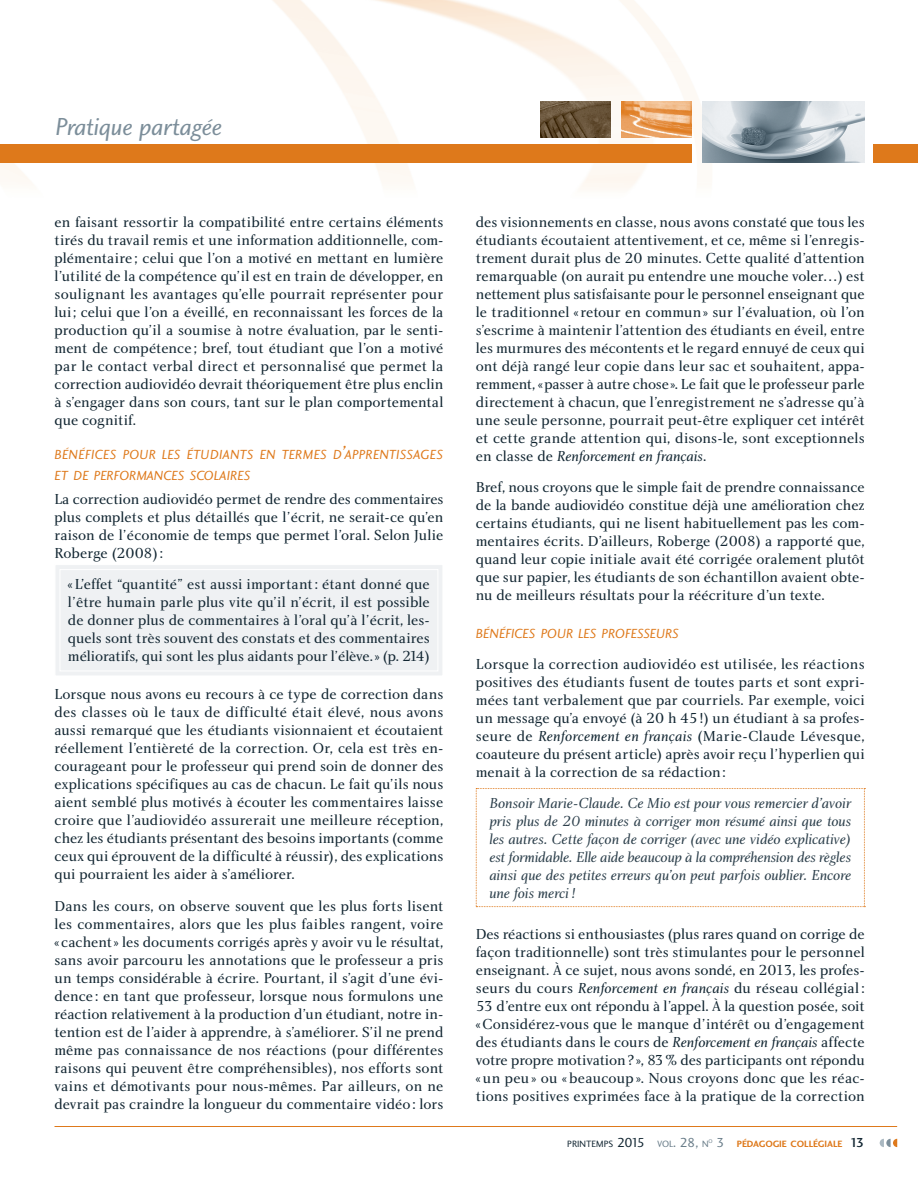
<style>
.page{position:relative;width:918px;height:1188px;background:#fff}
.page>*{position:absolute;margin:0;border:0;box-sizing:border-box;transform-origin:0 0}
.t1{font:25.5px "Charlotte Sans Book Italic Plain";letter-spacing:-.015em;color:#7c8e9a}
.t2{font:15px/18px "Charlotte Book Plain";color:#122632;text-align:justify}
.t3{font:15px/18px "Charlotte Book Italic Plain";color:#2d404c;text-align:justify}
.t4{font:15px "Charlotte Book Italic Plain";color:#122632}
.t5{font:13.65px/21px "Charlotte Sans Book Italic Plain";letter-spacing:-.005em;color:#de791b}
.t6{font:9.45px "Charlotte Sans Bold Plain";color:#de791b}
.t7{font:9.45px "Charlotte Sans Book Plain";color:#122632}
.t8{font:5.55px "Charlotte Sans Book Plain";color:#687c88}
.s1{font-family:"Charlotte Book Plain"}
.s2{font-size:19.5px}
.s3{font-family:"Charlotte Book Italic Plain"}
.s4{font-size:13.5px}
.s5{color:#687c88}
.s6{font-size:13.5px;color:#687c88}
.s7{font-family:"Charlotte Sans Book Plain";font-size:13.5px;color:#687c88}
.s8{font-family:"Charlotte Sans Medium Plain";font-size:13.5px;color:#122632}
</style>
<div class="page">
<svg style="left:476px;top:788px;width:389px;height:119px"></svg>
<div style="left:56px;top:565px;width:386px;height:110px;background:#eff1f3"></div>
<div style="left:59px;top:569px;width:379px;height:102px;border:1px solid #fff"></div>
<img style="left:0;top:0;width:918px;height:189px">
<img style="left:702px;top:101px;width:162px;height:61px">
<img style="left:621px;top:101px;width:70px;height:36px">
<img style="left:540px;top:101px;width:70px;height:36px">
<svg style="left:879px;top:1138px;width:18px;height:9px"></svg>
<hr style="left:54px;top:1126px;width:843px;height:1px;background:#de791b">
<div style="left:873px;top:144px;width:45px;height:18px;background:#de791b"></div>
<div style="left:0;top:144px;width:692px;height:18px;background:#de791b"></div>
<h1 class="t1" style="left:56px;top:112px;width:168px">Pratique partagée</h1>
<p class="t2" style="left:54px;top:212px;width:390px">en faisant ressortir la compatibilité entre certains éléments tirés du travail remis et une information additionnelle, com&shy;plémentaire ; celui que l’on a motivé en mettant en lumière l’utilité de la compétence qu’il est en train de développer, en soulignant les avantages qu’elle pourrait représenter pour lui; celui que l’on a éveillé, en reconnaissant les forces de la production qu’il a soumise à notre évaluation, par le senti&shy;ment de compétence ; bref, tout étudiant que l’on a motivé par le contact verbal direct et personnalisé que permet la correction audiovidéo devrait théoriquement être plus enclin à s’engager dans son cours, tant sur le plan comportemental que cognitif.</p>
<p class="t2" style="left:476px;top:212px;width:390px">des visionnements en classe, nous avons constaté que tous les étudiants écoutaient attentivement, et ce, même si l’enregis&shy;trement durait plus de 20 minutes. Cette qualité d’attention remarquable (on aurait pu entendre une mouche voler…) est nettement plus satisfaisante pour le personnel enseignant que le traditionnel «retour en commun» sur l’évaluation, où l’on s’escrime à maintenir l’attention des étudiants en éveil, entre les murmures des mécontents et le regard ennuyé de ceux qui ont déjà rangé leur copie dans leur sac et souhaitent, appa&shy;remment, «passer à autre chose». Le fait que le professeur parle directement à chacun, que l’enregistrement ne s’adresse qu’à une seule personne, pourrait peut-être expliquer cet intérêt et cette grande attention qui, disons-le, sont exceptionnels</p>
<p class="t4" style="left:476px;top:447px;width:232px"><span class="s1">en classe de</span> Renforcement en français<span class="s1">.</span></p>
<p class="t2" style="left:476px;top:478px;width:390px">Bref, nous croyons que le simple fait de prendre connaissance de la bande audiovidéo constitue déjà une amélioration chez certains étudiants, qui ne lisent habituellement pas les com&shy;mentaires écrits. D’ailleurs, Roberge (2008) a rapporté que, quand leur copie initiale avait été corrigée oralement plutôt que sur papier, les étudiants de son échantillon avaient obte&shy;nu de meilleurs résultats pour la réécriture d’un texte.</p>
<p class="t5" style="left:54px;top:443px;width:390px">BÉNÉFICES POUR LES ÉTUDIANTS EN TERMES D<span class="s2">’</span>APPRENTISSAGES<br>ET DE PERFORMANCES SCOLAIRES</p>
<p class="t2" style="left:54px;top:489px;width:390px">La correction audiovidéo permet de rendre des commentaires plus complets et plus détaillés que l’écrit, ne serait-ce qu’en raison de l’économie de temps que permet l’oral. Selon Julie Roberge (2008):</p>
<p class="t2" style="left:68px;top:575px;width:363px">« L’effet “quantité” est aussi important: étant donné que l’être humain parle plus vite qu’il n’écrit, il est possible de donner plus de commentaires à l’oral qu’à l’écrit, les&shy;quels sont très souvent des constats et des commentaires mélioratifs, qui sont les plus aidants pour l’élève.» (p. 214)</p>
<p class="t2" style="left:54px;top:685px;width:390px">Lorsque nous avons eu recours à ce type de correction dans des classes où le taux de difficulté était élevé, nous avons aussi remarqué que les étudiants visionnaient et écoutaient réellement l’entièreté de la correction. Or, cela est très en&shy;courageant pour le professeur qui prend soin de donner des explications spécifiques au cas de chacun. Le fait qu’ils nous aient semblé plus motivés à écouter les commentaires laisse croire que l’audiovidéo assurerait une meilleure réception, chez les étudiants présentant des besoins importants (comme ceux qui éprouvent de la difficulté à réussir), des explications qui pourraient les aider à s’améliorer.</p>
<p class="t2" style="left:54px;top:896px;width:390px">Dans les cours, on observe souvent que les plus forts lisent les commentaires, alors que les plus faibles rangent, voire « cachent» les documents corrigés après y avoir vu le résultat, sans avoir parcouru les annotations que le professeur a pris un temps considérable à écrire. Pourtant, il s’agit d’une évi&shy;dence : en tant que professeur, lorsque nous formulons une réaction relativement à la production d’un étudiant, notre in&shy;tention est de l’aider à apprendre, à s’améliorer. S’il ne prend même pas connaissance de nos réactions (pour différentes raisons qui peuvent être compréhensibles), nos efforts sont vains et démotivants pour nous-mêmes. Par ailleurs, on ne devrait pas craindre la longueur du commentaire vidéo: lors</p>
<p class="t5" style="left:476px;top:623px;width:205px">BÉNÉFICES POUR LES PROFESSEURS</p>
<p class="t2" style="left:476px;top:654px;width:390px">Lorsque la correction audiovidéo est utilisée, les réactions positives des étudiants fusent de toutes parts et sont expri&shy;mées tant verbalement que par courriels. Par exemple, voici un message qu’a envoyé (à 20 h 45!) un étudiant à sa profes&shy;seure de <span class="s3">Renforcement en français</span> (Marie-Claude Lévesque, coauteure du présent article) après avoir reçu l’hyperlien qui menait à la correction de sa rédaction:</p>
<p class="t3" style="left:489px;top:793px;width:363px">Bonsoir Marie-Claude. Ce Mio est pour vous remercier d’avoir pris plus de 20 minutes à corriger mon résumé ainsi que tous les autres. Cette façon de corriger (avec une vidéo explicative) est formidable. Elle aide beaucoup à la compréhension des règles ainsi que des petites erreurs qu’on peut parfois oublier. Encore une fois merci!</p>
<p class="t2" style="left:476px;top:925px;width:390px">Des réactions si enthousiastes (plus rares quand on corrige de façon traditionnelle) sont très stimulantes pour le personnel enseignant. À ce sujet, nous avons sondé, en 2013, les profes&shy;seurs du cours <span class="s3">Renforcement en français</span> du réseau collégial :<br>53 d’entre eux ont répondu à l’appel. À la question posée, soit «Considérez-vous que le manque d’intérêt ou d’engagement des étudiants dans le cours de <span class="s3">Renforcement en français</span> affecte votre propre motivation?», 83% des participants ont répondu « un peu » ou « beaucoup ». Nous croyons donc que les réac&shy;tions positives exprimées face à la pratique de la correction</p>
<p class="t7" style="left:567px;top:1138px;width:143px">PRINTEMPS <span class="s4">2015</span> <span class="s5">VOL</span><span class="s6">. 28,</span> <span class="s5">N</span></p>
<p class="t8" style="left:708px;top:1137px;width:6px">O</p>
<p class="t6" style="left:716px;top:1138px;width:149px"><span class="s7">3</span> PÉDAGOGIE COLLÉGIALE <span class="s8">13</span></p>
</div>
